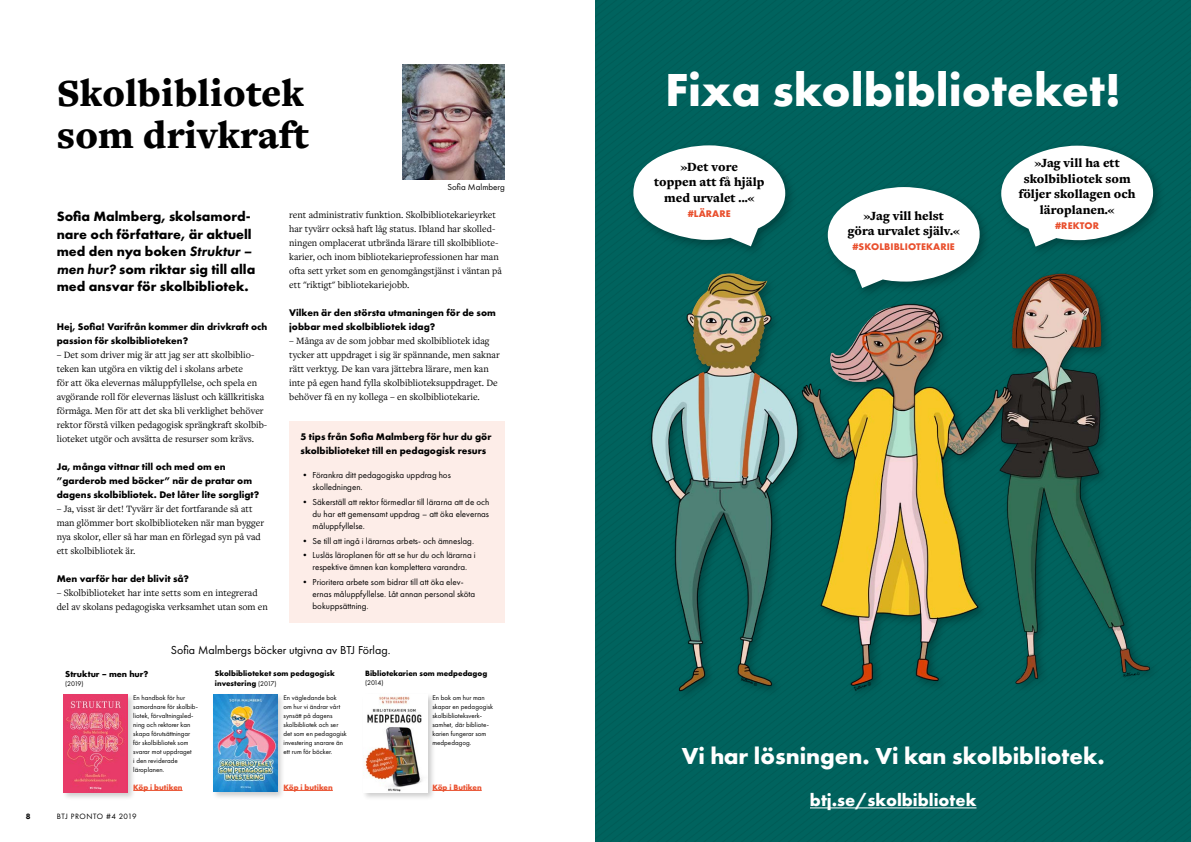
<style>
.page{position:relative;width:1191px;height:842px;background:#fff}
.page>*{position:absolute;margin:0;border:0;box-sizing:border-box;transform-origin:0 0}
.t1{font:700 48px "Futura PT";color:#fff}
.t2{font:900 40px/42px "Freight Text Pro";color:#000}
.t3{font:700 24px "Futura PT";color:#fff}
.t4{font:700 18px "Futura PT";color:#fff}
.t5{font:700 14px/17.5px "Futura PT";color:#000}
.t6{font:900 13px/15.6px "Freight Text Pro";color:#000;text-align:center}
.t7{font:12px "Futura PT";color:#000}
.t8{font:10px/14px "Freight Text Pro";color:#000}
.t9{font:700 10px/14px "Futura PT";color:#000}
.t10{font:700 10px "Futura PT";letter-spacing:.01em;color:#e94f2d}
.t11{font:9px/12px "Futura PT";color:#000}
.t12{font:700 9px "Futura PT";color:#000}
.t13{font:700 8px/10px "Futura PT";color:#000}
.t14{font:700 8px "Futura PT";color:#e94f2d}
.t15{font:8px "Futura PT";letter-spacing:.07em;color:#000}
.t16{font:800 8px "Futura PT";color:#000}
.t17{font:7px/9px "Futura PT";color:#000}
.s1{font-weight:800;font-style:italic}
.s2{font-weight:400;font-size:7px}
</style>
<div class="page">
<div style="left:362px;top:692px;width:73px;height:108px;background:#000;opacity:.2"></div>
<img style="left:364px;top:694px;width:63px;height:98px">
<div style="left:212px;top:692px;width:73px;height:108px;background:#000;opacity:.2"></div>
<img style="left:213px;top:694px;width:64px;height:98px">
<div style="left:62px;top:692px;width:74px;height:108px;background:#000;opacity:.2"></div>
<img style="left:64px;top:694px;width:63px;height:98px">
<div style="left:595px;top:0;width:596px;height:842px;background:#00635e"></div>
<div style="left:289px;top:421px;width:216px;height:201px;background:#fdede8"></div>
<img style="left:650px;top:273px;width:124px;height:424px">
<img style="left:1029px;top:273px;width:124px;height:411px">
<img style="left:774px;top:287px;width:255px;height:406px">
<hr style="left:810px;top:807px;width:166px;height:1px;background:#fff">
<svg style="left:633px;top:145px;width:152px;height:101px"></svg>
<div style="left:822px;top:182px;width:169px;height:118px;background:#00625d"></div>
<svg style="left:827px;top:187px;width:152px;height:101px"></svg>
<svg style="left:1001px;top:146px;width:152px;height:101px"></svg>
<img style="left:402px;top:64px;width:103px;height:115px">
<hr style="left:133px;top:790px;width:49px;height:1px;background:#e94f2d">
<hr style="left:283px;top:790px;width:50px;height:1px;background:#e94f2d">
<hr style="left:432px;top:790px;width:50px;height:1px;background:#e94f2d">
<h2 class="t2" style="left:57px;top:71px;width:254px">Skolbibliotek som drivkraft</h2>
<h3 class="t5" style="left:57px;top:208px;width:200px">Sofia Malmberg, skolsamord&shy;nare och författare, är aktuell med den nya boken <span class="s1">Struktur – men hur?</span> som riktar sig till alla med ansvar för skolbibliotek.</h3>
<p class="t9" style="left:57px;top:319px;width:212px">Hej, Sofia! Varifrån kommer din drivkraft och passion för skolbiblioteken?</p>
<p class="t8" style="left:57px;top:347px;width:212px">– Det som driver mig är att jag ser att skolbiblio&shy;teken kan utgöra en viktig del i skolans arbete<br>för att öka elevernas måluppfyllelse, och spela en avgörande roll för elevernas läslust och källkritiska förmåga. Men för att det ska bli verklighet behöver rektor förstå vilken pedagogisk sprängkraft skolbib&shy;lioteket utgör och avsätta de resurser som krävs.</p>
<p class="t9" style="left:57px;top:459px;width:204px">Ja, många vittnar till och med om en ”garderob med böcker” när de pratar om dagens skolbibliotek. Det låter lite sorgligt?</p>
<p class="t8" style="left:57px;top:501px;width:209px">– Ja, visst är det! Tyvärr är det fortfarande så att man glömmer bort skolbiblioteken när man bygger nya skolor, eller så har man en förlegad syn på vad ett skolbibliotek är.</p>
<p class="t9" style="left:57px;top:571px;width:134px">Men varför har det blivit så?</p>
<p class="t8" style="left:57px;top:585px;width:213px">– Skolbiblioteket har inte setts som en integrerad del av skolans pedagogiska verksamhet utan som en</p>
<p class="t11" style="left:447px;top:181px;width:59px">Sofia Malmberg</p>
<p class="t8" style="left:289px;top:207px;width:214px">rent administrativ funktion. Skolbibliotekarieyrket har tyvärr också haft låg status. Ibland har skolled&shy;ningen omplacerat utbrända lärare till skolbibliote&shy;karier, och inom bibliotekarieprofessionen har man ofta sett yrket som en genomgångstjänst i väntan på ett "riktigt" bibliotekariejobb.</p>
<p class="t9" style="left:289px;top:305px;width:208px">Vilken är den största utmaningen för de som jobbar med skolbibliotek idag?</p>
<p class="t8" style="left:289px;top:333px;width:212px">– Många av de som jobbar med skolbibliotek idag tycker att uppdraget i sig är spännande, men saknar rätt verktyg. De kan vara jättebra lärare, men kan inte på egen hand fylla skolbiblioteksuppdraget. De behöver få en ny kollega – en skolbibliotekarie.</p>
<p class="t9" style="left:300px;top:429px;width:192px">5 tips från Sofia Malmberg för hur du gör skolbiblioteket till en pedagogisk resurs</p>
<p class="t11" style="left:312px;top:469px;width:140px;text-indent:-12px">• Förankra ditt pedagogiska uppdrag hos skolledningen.</p>
<p class="t11" style="left:312px;top:496px;width:178px;text-align:justify;text-indent:-12px">• Säkerställ att rektor förmedlar till lärarna att de och du har ett gemensamt uppdrag – att öka elevernas måluppfyllelse.</p>
<p class="t11" style="left:300px;top:535px;width:175px">• Se till att ingå i lärarnas arbets- och ämneslag.</p>
<p class="t11" style="left:300px;top:549px;width:177px;text-align:center">• Lusläs läroplanen för att se hur du och lärarna i respektive ämnen kan komplettera varandra.</p>
<p class="t11" style="left:312px;top:576px;width:164px;text-indent:-12px">• Prioritera arbete som bidrar till att öka elev&shy;ernas måluppfyllelse. Låt annan personal sköta bokuppsättning.</p>
<p class="t7" style="left:171px;top:643px;width:221px">Sofia Malmbergs böcker utgivna av BTJ Förlag.</p>
<p class="t17" style="left:283px;top:693px;width:65px">En vägledande bok<br>om hur vi ändrar vårt synsätt på dagens skolbibliotek och ser det som en pedagogisk investering snarare än ett rum för böcker.</p>
<p class="t14" style="left:283px;top:782px;width:51px">Köp i butiken</p>
<p class="t12" style="left:65px;top:668px;width:85px">Struktur – men hur?</p>
<p class="t17" style="left:65px;top:679px;width:20px">(2019)</p>
<p class="t13" style="left:215px;top:668px;width:122px">Skolbiblioteket som pedagogisk investering <span class="s2">(2017)</span></p>
<p class="t13" style="left:365px;top:668px;width:124px">Bibliotekarien som medpedagog</p>
<p class="t17" style="left:365px;top:678px;width:20px">(2014)</p>
<p class="t17" style="left:133px;top:693px;width:66px">En handbok för hur samordnare för skolbib&shy;liotek, förvaltningsled&shy;ning och rektorer kan skapa förutsättningar för skolbibliotek som svarar mot uppdraget<br>i den reviderade läroplanen.</p>
<p class="t14" style="left:133px;top:782px;width:51px">Köp i butiken</p>
<p class="t17" style="left:432px;top:693px;width:62px">En bok om hur man skapar en pedagogisk skolbiblioteksverk&shy;samhet, där bibliote&shy;karien fungerar som medpedagog.</p>
<p class="t14" style="left:432px;top:782px;width:51px">Köp i Butiken</p>
<p class="t16" style="left:26px;top:811px;width:6px">8</p>
<p class="t15" style="left:57px;top:811px;width:81px">BTJ Pronto #4 2019</p>
<h1 class="t1" style="left:665px;top:59px;width:457px">Fixa skolbiblioteket!</h1>
<h3 class="t6" style="left:654px;top:159px;width:112px">»Det vore<br>toppen att få hjälp med urvalet ...«</h3>
<p class="t10" style="left:688px;top:207px;width:44px">#LÄRARE</p>
<h3 class="t6" style="left:847px;top:207px;width:113px">»Jag vill helst<br>göra urvalet själv.«</h3>
<p class="t10" style="left:852px;top:240px;width:104px">#SKOLBIBLIOTEKARIE</p>
<h3 class="t6" style="left:1018px;top:155px;width:118px">»Jag vill ha ett skolbibliotek som följer skollagen och läroplanen.«</h3>
<p class="t10" style="left:1055px;top:219px;width:45px">#REKTOR</p>
<h3 class="t3" style="left:681px;top:741px;width:424px">Vi har lösningen. Vi kan skolbibliotek.</h3>
<h3 class="t4" style="left:810px;top:788px;width:168px">btj.se/skolbibliotek</h3>
</div>
